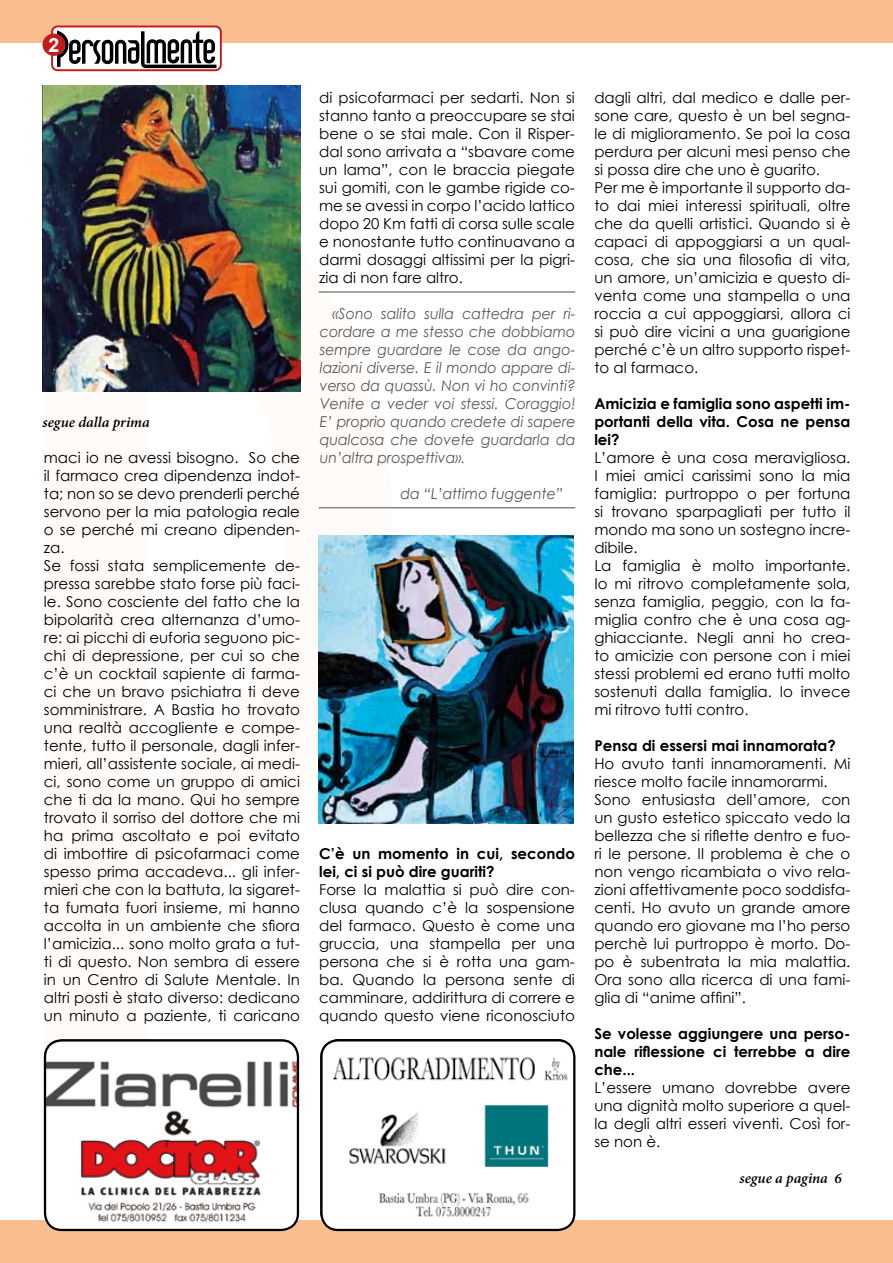
<style>
.page{position:relative;width:893px;height:1263px;background:#fff}
.page>*{position:absolute;margin:0;border:0;box-sizing:border-box;transform-origin:0 0}
.t1{font:700 19.5px "Arial";color:#fff}
.t2{font:15px/18px "Century Gothic";color:#000}
.t3{font:italic 15px/18px "Century Gothic";color:#575756;text-align:justify;scale:.95 1}
.t4{font:700 15px/18px "Century Gothic";color:#000;text-align:justify}
.t5{font:italic 600 15px "Minion Pro";color:#000}
</style>
<div class="page">
<div style="left:0;top:0;width:893px;height:43px;background:#f9be90"></div>
<div style="left:0;top:1220px;width:893px;height:43px;background:#f9be90"></div>
<div style="left:52px;top:26px;width:169px;height:44px;background:#fff;border-radius:6px"></div>
<div style="left:51px;top:26px;width:171px;height:45px;border:2px solid #c21b1c;border-radius:6px"></div>
<div style="left:43px;top:34px;width:22px;height:22px;background:#c21b1c;border-radius:50%"></div>
<svg style="left:57px;top:30px;width:159px;height:38px"></svg>
<img style="left:43px;top:85px;width:257px;height:306px">
<img style="left:44px;top:1039px;width:255px;height:192px">
<div style="left:44px;top:1039px;width:255px;height:192px;border:2px solid #000;border-radius:17px"></div>
<img style="left:323px;top:1039px;width:252px;height:192px">
<div style="left:320px;top:1039px;width:255px;height:192px;border:2px solid #000;border-radius:17px"></div>
<hr style="left:319px;top:291px;width:256px;height:2px;background:#878787">
<hr style="left:319px;top:507px;width:256px;height:1px;background:#878787">
<img style="left:318px;top:535px;width:256px;height:288px">
<h1 class="t1" style="left:48px;top:32px;width:12px">2</h1>
<p class="t5" style="left:43px;top:412px;width:109px">segue dalla prima</p>
<p class="t2" style="left:44px;top:448px;width:258px">maci io ne avessi bisogno. So che il farmaco crea dipendenza indot&shy;ta; non so se devo prenderli perché servono per la mia patologia reale o se perché mi creano dipenden&shy;za.<br>Se fossi stata semplicemente de&shy;pressa sarebbe stato forse più faci&shy;le. Sono cosciente del fatto che la bipolarità crea alternanza d’umo&shy;re: ai picchi di euforia seguono pic&shy;chi di depressione, per cui so che c’è un cocktail sapiente di farma&shy;ci che un bravo psichiatra ti deve somministrare. A Bastia ho trovato una realtà accogliente e compe&shy;tente, tutto il personale, dagli infer&shy;mieri, all’assistente sociale, ai medi&shy;ci, sono come un gruppo di amici che ti da la mano. Qui ho sempre trovato il sorriso del dottore che mi ha prima ascoltato e poi evitato di imbottire di psicofarmaci come spesso prima accadeva... gli infer&shy;mieri che con la battuta, la sigaret&shy;ta fumata fuori insieme, mi hanno accolta in un ambiente che sfiora l’amicizia... sono molto grata a tut&shy;ti di questo. Non sembra di essere in un Centro di Salute Mentale. In altri posti è stato diverso: dedicano un minuto a paziente, ti caricano</p>
<p class="t2" style="left:319px;top:88px;width:257px;text-align:justify">di psicofarmaci per sedarti. Non si stanno tanto a preoccupare se stai bene o se stai male. Con il Risper&shy;dal sono arrivata a “sbavare come un lama”, con le braccia piegate sui gomiti, con le gambe rigide co&shy;me se avessi in corpo l’acido lattico dopo 20 Km fatti di corsa sulle scale e nonostante tutto continuavano a darmi dosaggi altissimi per la pigri&shy;zia di non fare altro.</p>
<p class="t3" style="left:320px;top:304px;width:271px;text-indent:13px">«Sono salito sulla cattedra per ri&shy;cordare a me stesso che dobbiamo sempre guardare le cose da ango&shy;lazioni diverse. E il mondo appare di&shy;verso da quassù. Non vi ho convinti?<br>Venite a veder voi stessi. Coraggio!<br>E’ proprio quando credete di sapere qualcosa che dovete guardarla da un’altra prospettiva».</p>
<p class="t3" style="left:401px;top:484px;width:172px">da “L’attimo fuggente”</p>
<p class="t4" style="left:319px;top:844px;width:257px">C’è un momento in cui, secondo lei, ci si può dire guariti?</p>
<p class="t2" style="left:319px;top:880px;width:257px;text-align:justify">Forse la malattia si può dire con&shy;clusa quando c’è la sospensione del farmaco. Questo è come una gruccia, una stampella per una persona che si è rotta una gam&shy;ba. Quando la persona sente di camminare, addirittura di correre e quando questo viene riconosciuto</p>
<p class="t2" style="left:594px;top:88px;width:258px">dagli altri, dal medico e dalle per&shy;sone care, questo è un bel segna&shy;le di miglioramento. Se poi la cosa perdura per alcuni mesi penso che si possa dire che uno è guarito.<br>Per me è importante il supporto da&shy;to dai miei interessi spirituali, oltre che da quelli artistici. Quando si è capaci di appoggiarsi a un qual&shy;cosa, che sia una filosofia di vita, un amore, un’amicizia e questo di&shy;venta come una stampella o una roccia a cui appoggiarsi, allora ci si può dire vicini a una guarigione perché c’è un altro supporto rispet&shy;to al farmaco.</p>
<p class="t4" style="left:594px;top:394px;width:258px">Amicizia e famiglia sono aspetti im&shy;portanti della vita. Cosa ne pensa lei?</p>
<p class="t2" style="left:594px;top:448px;width:258px">L’amore è una cosa meravigliosa.<br>I miei amici carissimi sono la mia famiglia: purtroppo o per fortuna si trovano sparpagliati per tutto il mondo ma sono un sostegno incre&shy;dibile.<br>La famiglia è molto importante.<br>Io mi ritrovo completamente sola, senza famiglia, peggio, con la fa&shy;miglia contro che è una cosa ag&shy;ghiacciante. Negli anni ho crea&shy;to amicizie con persone con i miei stessi problemi ed erano tutti molto sostenuti dalla famiglia. Io invece mi ritrovo tutti contro.</p>
<p class="t4" style="left:594px;top:736px;width:243px">Pensa di essersi mai innamorata?</p>
<p class="t2" style="left:594px;top:754px;width:258px">Ho avuto tanti innamoramenti. Mi riesce molto facile innamorarmi.<br>Sono entusiasta dell’amore, con un gusto estetico spiccato vedo la bellezza che si riflette dentro e fuo&shy;ri le persone. Il problema è che o non vengo ricambiata o vivo rela&shy;zioni affettivamente poco soddisfa&shy;centi. Ho avuto un grande amore quando ero giovane ma l’ho perso perchè lui purtroppo è morto. Do&shy;po è subentrata la mia malattia.<br>Ora sono alla ricerca di una fami&shy;glia di “anime affini”.</p>
<p class="t4" style="left:594px;top:1024px;width:258px">Se volesse aggiungere una perso&shy;nale riflessione ci terrebbe a dire che...</p>
<p class="t2" style="left:594px;top:1078px;width:258px;text-align:justify">L’essere umano dovrebbe avere una dignità molto superiore a quel&shy;la degli altri esseri viventi. Così for&shy;se non è.</p>
<p class="t5" style="left:739px;top:1168px;width:104px">segue a pagina 6</p>
</div>
